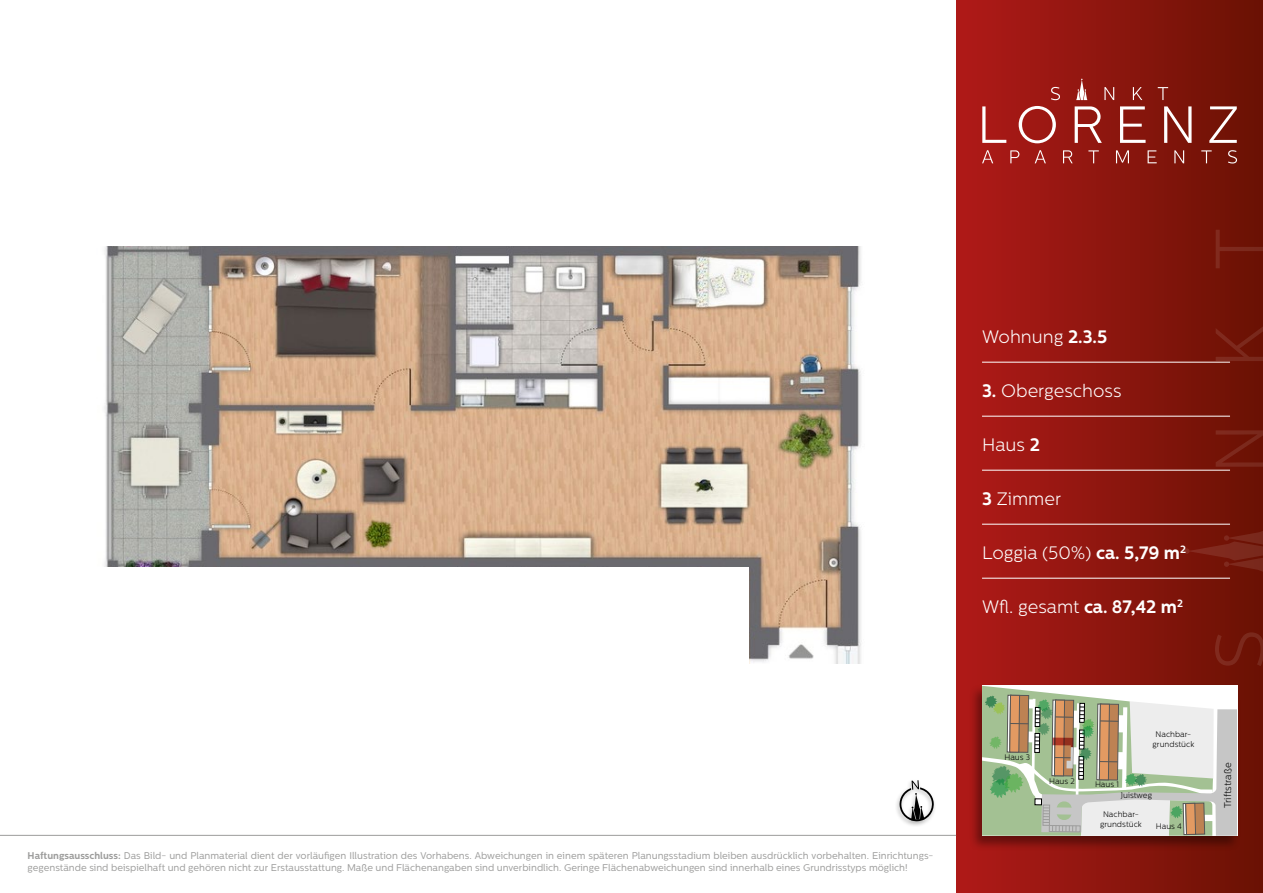
<style>
.page{position:relative;width:1263px;height:893px;background:#fff}
.page>*{position:absolute;margin:0;border:0;box-sizing:border-box;transform-origin:0 0}
.t1{font:300 18px "Centrale Sans";color:#fff}
.t2{font:9.75px/11.7px "Centrale Sans";color:#9d9d9c}
.t3{font:300 9.75px "Centrale Sans";color:#000}
.t4{font:300 8.1px/9.6px "Centrale Sans";color:#000;text-align:center}
.s1{font-weight:700}
</style>
<div class="page">
<div style="left:956px;top:0;width:307px;height:893px;background:linear-gradient(to right,#b01a19,#6a1204)"></div>
<hr style="left:0;top:835px;width:956px;height:1px;background:#9d9d9c">
<svg style="left:982px;top:106px;width:24px;height:37px"></svg>
<svg style="left:1019px;top:106px;width:37px;height:37px"></svg>
<svg style="left:1075px;top:106px;width:27px;height:37px"></svg>
<svg style="left:1120px;top:106px;width:25px;height:37px"></svg>
<svg style="left:1164px;top:106px;width:27px;height:37px"></svg>
<svg style="left:1209px;top:106px;width:28px;height:37px"></svg>
<svg style="left:982px;top:150px;width:11px;height:13px"></svg>
<svg style="left:1010px;top:150px;width:9px;height:13px"></svg>
<svg style="left:1035px;top:150px;width:11px;height:13px"></svg>
<svg style="left:1063px;top:150px;width:10px;height:13px"></svg>
<svg style="left:1088px;top:150px;width:11px;height:13px"></svg>
<svg style="left:1116px;top:150px;width:13px;height:13px"></svg>
<svg style="left:1147px;top:150px;width:10px;height:13px"></svg>
<svg style="left:1174px;top:150px;width:10px;height:13px"></svg>
<svg style="left:1201px;top:150px;width:11px;height:13px"></svg>
<svg style="left:1228px;top:150px;width:9px;height:14px"></svg>
<svg style="left:1051px;top:87px;width:9px;height:13px"></svg>
<svg style="left:1104px;top:87px;width:10px;height:13px"></svg>
<svg style="left:1133px;top:87px;width:9px;height:13px"></svg>
<svg style="left:1158px;top:87px;width:10px;height:13px"></svg>
<svg style="left:1076px;top:79px;width:11px;height:21px"></svg>
<svg style="left:1215px;top:632px;width:48px;height:34px"></svg>
<svg style="left:1215px;top:430px;width:48px;height:37px"></svg>
<svg style="left:1215px;top:326px;width:48px;height:35px"></svg>
<svg style="left:1215px;top:230px;width:48px;height:38px"></svg>
<svg style="left:1184px;top:530px;width:79px;height:42px"></svg>
<div style="left:968px;top:684px;width:273px;height:167px;background:#000;opacity:.4"></div>
<div style="left:894px;top:778px;width:43px;height:49px;background:#000;opacity:.3"></div>
<svg style="left:899px;top:780px;width:35px;height:42px"></svg>
<img style="left:104px;top:247px;width:758px;height:416px">
<hr style="left:982px;top:362px;width:248px;height:1px;background:#fff">
<hr style="left:982px;top:416px;width:248px;height:1px;background:#fff">
<hr style="left:982px;top:470px;width:248px;height:1px;background:#fff">
<hr style="left:982px;top:524px;width:248px;height:1px;background:#fff">
<hr style="left:982px;top:578px;width:248px;height:1px;background:#fff">
<div style="left:76px;top:567px;width:673px;height:118px;background:#fff"></div>
<svg style="left:982px;top:685px;width:255px;height:151px"></svg>
<div style="left:1066px;top:761px;width:7px;height:7px;background:#d0d0d0"></div>
<hr style="left:1070px;top:747px;width:3px;height:14px;background:#d0d0d0">
<p class="t2" style="left:28px;top:850px;width:907px"><span class="s1">Haftungsausschluss:</span> Das Bild- und Planmaterial dient der vorläufigen Illustration des Vorhabens. Abweichungen in einem späteren Planungsstadium bleiben ausdrücklich vorbehalten. Einrichtungs&shy;gegenstände sind beispielhaft und gehören nicht zur Erstausstattung. Maße und Flächenangaben sind unverbindlich. Geringe Flächenabweichungen sind innerhalb eines Grundrisstyps möglich!</p>
<h1 class="t1" style="left:982px;top:326px;width:127px">Wohnung <span class="s1">2.3.5</span></h1>
<h1 class="t1" style="left:982px;top:380px;width:141px"><span class="s1">3.</span> Obergeschoss</h1>
<h1 class="t1" style="left:982px;top:434px;width:59px">Haus <span class="s1">2</span></h1>
<h1 class="t1" style="left:982px;top:488px;width:81px"><span class="s1">3</span> Zimmer</h1>
<h1 class="t1" style="left:982px;top:542px;width:205px">Loggia (50%) <span class="s1">ca. 5,79 m</span><sup>2</sup></h1>
<h1 class="t1" style="left:982px;top:596px;width:202px">Wfl. gesamt <span class="s1">ca. 87,42 m</span><sup>2</sup></h1>
<p class="t4" style="left:1004px;top:752px;width:27px">Haus 3</p>
<p class="t4" style="left:1049px;top:776px;width:27px">Haus 2</p>
<p class="t4" style="left:1095px;top:779px;width:25px">Haus 1</p>
<p class="t4" style="left:1152px;top:729px;width:43px">Nachbar&shy;grundstück</p>
<p class="t4" style="left:1121px;top:791px;width:33px">Juistweg</p>
<p class="t4" style="left:1100px;top:810px;width:43px">Nachbar&shy;grundstück</p>
<p class="t4" style="left:1156px;top:821px;width:28px">Haus 4</p>
<p class="t3" style="left:1222px;top:808px;width:47px;rotate:-90deg">Triftstraße</p>
</div>
